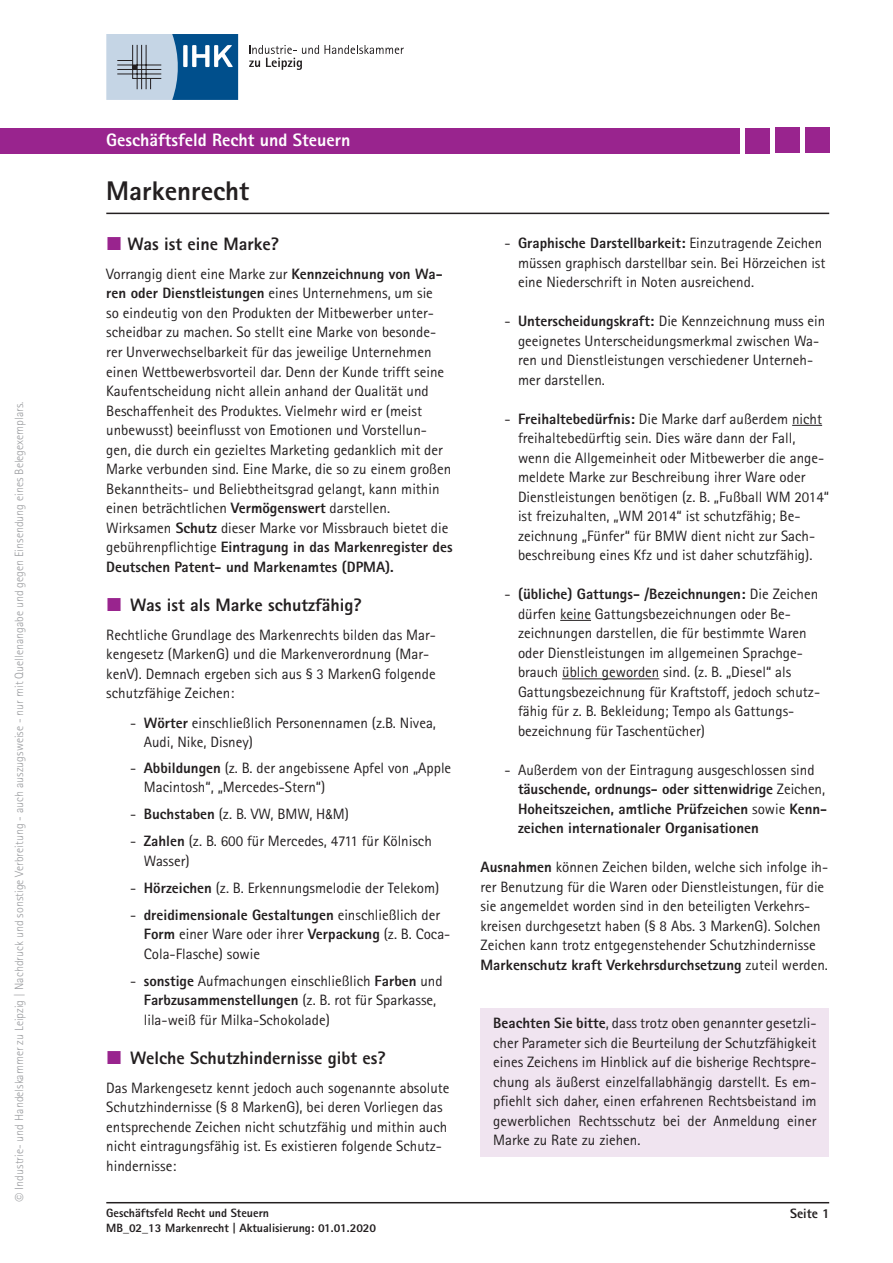
<style>
.page{position:relative;width:893px;height:1263px;background:#fff}
.page>*{position:absolute;margin:0;border:0;box-sizing:border-box;transform-origin:0 0}
.t1{font:800 27px "Rotis Sans Serif";color:#231f20}
.t2{font:800 18px "Rotis Sans Serif";color:#231f20}
.t3{font:800 18px "Rotis Sans Serif";color:#fff}
.t4{font:15px/19.5px "Rotis Sans Serif";color:#231f20}
.t5{font:800 15px/19.5px "Rotis Sans Serif";color:#231f20}
.t6{font:800 13.5px "Rotis Sans Serif";color:#231f20}
.t7{font:300 12px "Rotis Sans Serif";color:#999b9e}
.t8{font:800 12px/14.4px "Rotis Sans Serif";color:#231f20}
.s1{font-weight:800}
.s2{font-family:"Arial Narrow";font-size:13.5px}
.s3{font-weight:400}
</style>
<div class="page">
<hr style="left:106px;top:1202px;width:723px;height:1px;background:#231f20">
<hr style="left:106px;top:213px;width:723px;height:1px;background:#231f20">
<svg style="left:249px;top:45px;width:155px;height:25px"></svg>
<svg style="left:106px;top:34px;width:132px;height:66px;background:#729aba"></svg>
<div style="left:480px;top:1008px;width:349px;height:148px;background:#f0e4f0"></div>
<hr style="left:792px;top:425px;width:30px;height:1px;background:#231f20">
<hr style="left:560px;top:620px;width:31px;height:1px;background:#231f20">
<hr style="left:562px;top:678px;width:97px;height:1px;background:#231f20">
<div style="left:0;top:128px;width:740px;height:25px;background:#99248e"></div>
<div style="left:805px;top:128px;width:24px;height:25px;background:#99248e"></div>
<div style="left:776px;top:128px;width:24px;height:25px;background:#99248e"></div>
<div style="left:745px;top:128px;width:25px;height:25px;background:#99248e"></div>
<p class="t7" style="left:12px;top:1189px;width:789px;rotate:-90deg">Industrie- und Handelskammer zu Leipzig | Nachdruck und sonstige Verbreitung - auch auszugsweise - nur mit Quellenangabe und gegen Einsendung eines Belegexemplars.</p>
<p class="t3" style="left:106px;top:129px;width:246px">Geschäftsfeld Recht und Steuern</p>
<h1 class="t1" style="left:106px;top:173px;width:144px">Markenrecht</h1>
<p class="t2" style="left:128px;top:232px;width:153px">Was ist eine Marke?</p>
<p class="t4" style="left:106px;top:264px;width:348px">Vorrangig dient eine Marke zur <span class="s1">Kennzeichnung von Wa&shy;ren oder Dienstleistungen</span> eines Unternehmens, um sie<br>so eindeutig von den Produkten der Mitbewerber unter&shy;scheidbar zu machen. So stellt eine Marke von besonde&shy;rer Unverwechselbarkeit für das jeweilige Unternehmen einen Wettbewerbsvorteil dar. Denn der Kunde trifft seine Kaufentscheidung nicht allein anhand der Qualität und Beschaffenheit des Produktes. Vielmehr wird er (meist unbewusst) beeinflusst von Emotionen und Vorstellun&shy;gen, die durch ein gezieltes Marketing gedanklich mit der Marke verbunden sind. Eine Marke, die so zu einem großen Bekanntheits- und Beliebtheitsgrad gelangt, kann mithin einen beträchtlichen <span class="s1">Vermögenswert</span> darstellen.<br>Wirksamen <span class="s1">Schutz</span> dieser Marke vor Missbrauch bietet die gebührenpflichtige <span class="s1">Eintragung in das Markenregister des Deutschen Patent- und Markenamtes (DPMA).</span></p>
<p class="t2" style="left:130px;top:593px;width:233px">Was ist als Marke schutzfähig?</p>
<p class="t4" style="left:106px;top:625px;width:331px">Rechtliche Grundlage des Markenrechts bilden das Mar&shy;kengesetz (MarkenG) und die Markenverordnung (Mar&shy;kenV). Demnach ergeben sich aus § 3 MarkenG folgende schutzfähige Zeichen:</p>
<p class="t4" style="left:144px;top:713px;width:294px;text-indent:-14px">- <span class="s1">Wörter</span> einschließlich Personennamen (z.B. Nivea,<br>Audi, Nike, Disney)</p>
<p class="t4" style="left:144px;top:758px;width:309px;text-indent:-14px">- <span class="s1">Abbildungen</span> (z. B. der angebissene Apfel von „Apple<br>Macintosh“, „Mercedes-Stern“)</p>
<p class="t4" style="left:130px;top:804px;width:220px">- <span class="s1">Buchstaben</span> (z. B. VW, BMW, H<span class="s2">&amp;</span>M)</p>
<p class="t4" style="left:144px;top:831px;width:290px;text-indent:-14px">- <span class="s1">Zahlen</span> (z. B. 600 für Mercedes, 4711 für Kölnisch<br>Wasser)</p>
<p class="t4" style="left:130px;top:878px;width:310px">- <span class="s1">Hörzeichen</span> (z. B. Erkennungsmelodie der Telekom)</p>
<p class="t4" style="left:144px;top:905px;width:308px;text-indent:-14px">- <span class="s1">dreidimensionale Gestaltungen</span> einschließlich der<br><span class="s1">Form</span> einer Ware oder ihrer <span class="s1">Verpackung</span> (z. B. Coca-<br>Cola-Flasche) sowie</p>
<p class="t4" style="left:144px;top:971px;width:300px;text-indent:-14px">- <span class="s1">sonstige</span> Aufmachungen einschließlich <span class="s1">Farben</span> und<br><span class="s1">Farbzusammenstellungen</span> (z. B. rot für Sparkasse, lila-weiß für Milka-Schokolade)</p>
<p class="t2" style="left:130px;top:1046px;width:257px">Welche Schutzhindernisse gibt es?</p>
<p class="t4" style="left:106px;top:1078px;width:345px">Das Markengesetz kennt jedoch auch sogenannte absolute Schutzhindernisse (§ 8 MarkenG), bei deren Vorliegen das entsprechende Zeichen nicht schutzfähig und mithin auch nicht eintragungsfähig ist. Es existieren folgende Schutz&shy;hindernisse:</p>
<p class="t4" style="left:518px;top:233px;width:309px;text-indent:-14px">- <span class="s1">Graphische Darstellbarkeit:</span> Einzutragende Zeichen müssen graphisch darstellbar sein. Bei Hörzeichen ist eine Niederschrift in Noten ausreichend.</p>
<p class="t4" style="left:518px;top:311px;width:309px;text-indent:-14px">- <span class="s1">Unterscheidungskraft:</span> Die Kennzeichnung muss ein geeignetes Unterscheidungsmerkmal zwischen Wa&shy;ren und Dienstleistungen verschiedener Unterneh&shy;mer darstellen.</p>
<p class="t4" style="left:518px;top:409px;width:313px;text-indent:-14px">- <span class="s1">Freihaltebedürfnis:</span> Die Marke darf außerdem nicht freihaltebedürftig sein. Dies wäre dann der Fall, wenn die Allgemeinheit oder Mitbewerber die ange&shy;meldete Marke zur Beschreibung ihrer Ware oder Dienstleistungen benötigen (z. B. „Fußball WM 2014“ ist freizuhalten, „WM 2014“ ist schutzfähig; Be&shy;zeichnung „Fünfer“ für BMW dient nicht zur Sach&shy;beschreibung eines Kfz und ist daher schutzfähig).</p>
<p class="t4" style="left:518px;top:584px;width:304px;text-indent:-14px">- <span class="s1">(übliche) Gattungs- /Bezeichnungen:</span> Die Zeichen dürfen keine Gattungsbezeichnungen oder Be&shy;zeichnungen darstellen, die für bestimmte Waren oder Dienstleistungen im allgemeinen Sprachge&shy;brauch üblich geworden sind. (z. B. „Diesel“ als Gattungsbezeichnung für Kraftstoff, jedoch schutz&shy;fähig für z. B. Bekleidung; Tempo als Gattungs&shy;bezeichnung für Taschentücher)</p>
<p class="t5" style="left:518px;top:760px;width:311px;text-indent:-14px"><span class="s3">- Außerdem von der Eintragung ausgeschlossen sind </span>täuschende, ordnungs- oder sittenwidrige <span class="s3">Zeichen, </span>Hoheitszeichen, amtliche Prüfzeichen <span class="s3">sowie</span> Kenn&shy;zeichen internationaler Organisationen</p>
<p class="t4" style="left:480px;top:857px;width:349px"><span class="s1">Ausnahmen</span> können Zeichen bilden, welche sich infolge ih&shy;rer Benutzung für die Waren oder Dienstleistungen, für die sie angemeldet worden sind in den beteiligten Verkehrs&shy;kreisen durchgesetzt haben (§ 8 Abs. 3 MarkenG). Solchen Zeichen kann trotz entgegenstehender Schutzhindernisse <span class="s1">Markenschutz kraft Verkehrsdurchsetzung</span> zuteil werden.</p>
<p class="t4" style="left:493px;top:1013px;width:325px;text-align:justify"><span class="s1">Beachten Sie bitte</span>, dass trotz oben genannter gesetzli&shy;cher Parameter sich die Beurteilung der Schutzfähigkeit eines Zeichens im Hinblick auf die bisherige Rechtspre&shy;chung als äußerst einzelfallabhängig darstellt. Es em&shy;pfiehlt sich daher, einen erfahrenen Rechtsbeistand im gewerblichen Rechtsschutz bei der Anmeldung einer Marke zu Rate zu ziehen.</p>
<p class="t8" style="left:106px;top:1206px;width:271px">Geschäftsfeld Recht und Steuern<br>MB_02_13 Markenrecht | Aktualisierung: 01.01.2020</p>
<p class="t6" style="left:790px;top:1205px;width:41px">Seite 1</p>
</div>
